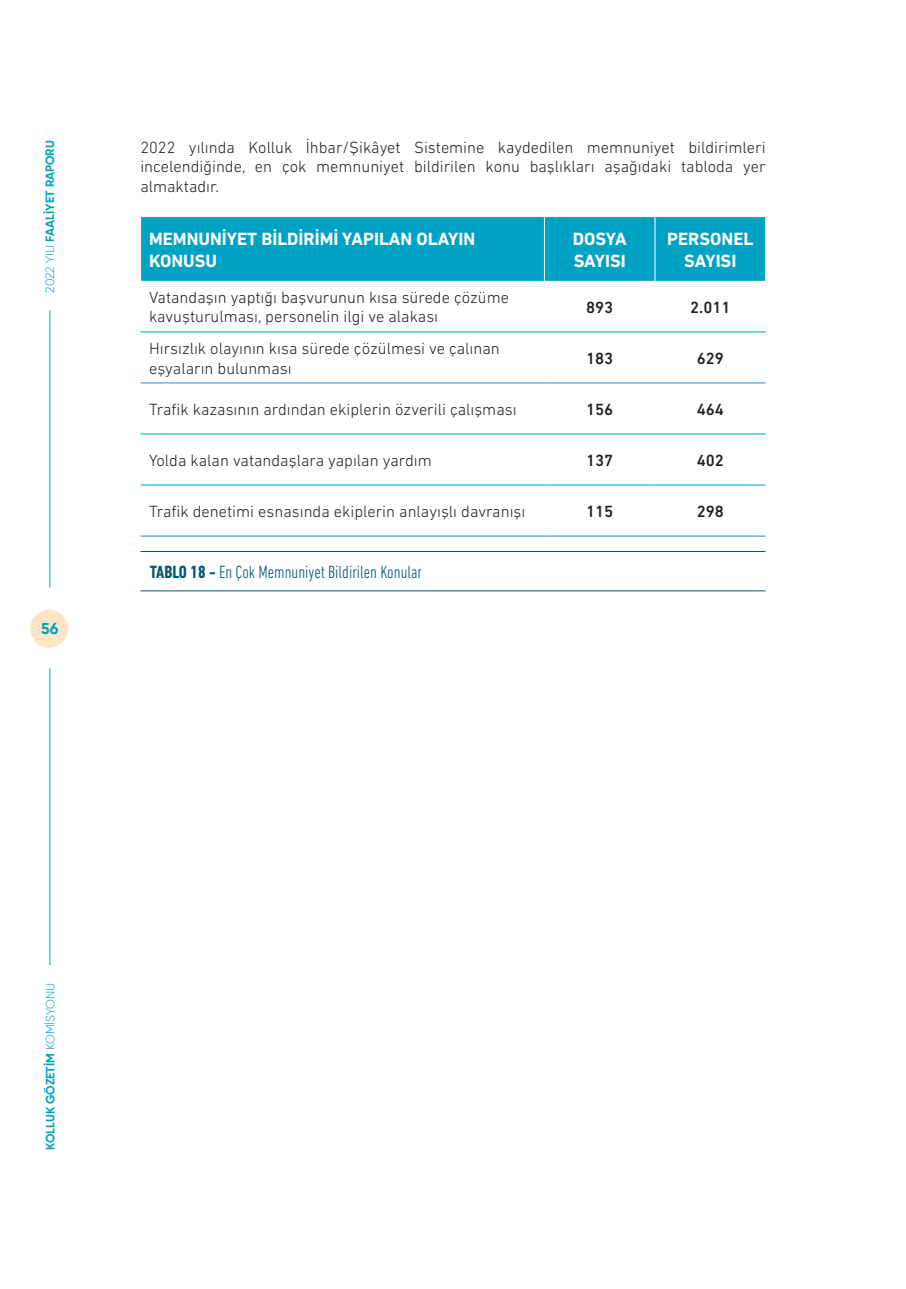
<style>
.page{position:relative;width:906px;height:1289px;background:#fff}
.page>*{position:absolute;margin:0;border:0;box-sizing:border-box;transform-origin:0 0}
.t1{font:700 18px/21.6px "DIN Next LT Pro";color:#fff}
.t2{font:300 condensed 18px "DIN Next LT Pro";color:#005a70}
.t3{font:300 16.5px/19.5px "DIN Next LT Pro";color:#231f20}
.t4{font:500 16.5px "DIN Next LT Pro";color:#231f20}
.t5{font:700 15.75px "Gilroy";color:#00a2c3}
.t6{font:700 12px "Gilroy";color:#00a2c3}
.s1{font-weight:300}
.s2{font-weight:700}
</style>
<div class="page">
<div style="left:30px;top:610px;width:38px;height:37px;background:#fee5c6;border-radius:50%"></div>
<hr style="left:49px;top:668px;width:1px;height:297px;background:#00a2c3">
<hr style="left:49px;top:310px;width:1px;height:277px;background:#00a2c3">
<div style="left:141px;top:217px;width:624px;height:64px;background:#00a2c3"></div>
<hr style="left:544px;top:434px;width:111px;height:1px;background:#00a2c3">
<hr style="left:655px;top:434px;width:110px;height:1px;background:#00a2c3">
<hr style="left:141px;top:331px;width:403px;height:1px;background:#00a2c3">
<hr style="left:544px;top:331px;width:111px;height:1px;background:#00a2c3">
<hr style="left:655px;top:331px;width:110px;height:1px;background:#00a2c3">
<hr style="left:141px;top:383px;width:403px;height:1px;background:#00a2c3">
<hr style="left:544px;top:383px;width:111px;height:1px;background:#00a2c3">
<hr style="left:655px;top:383px;width:110px;height:1px;background:#00a2c3">
<hr style="left:544px;top:485px;width:111px;height:1px;background:#00a2c3">
<hr style="left:655px;top:485px;width:110px;height:1px;background:#00a2c3">
<hr style="left:544px;top:217px;width:1px;height:64px;background:#fff">
<hr style="left:655px;top:217px;width:1px;height:64px;background:#fff">
<hr style="left:141px;top:434px;width:403px;height:1px;background:#00a2c3">
<hr style="left:141px;top:485px;width:403px;height:1px;background:#00a2c3">
<hr style="left:141px;top:536px;width:403px;height:1px;background:#00a2c3">
<hr style="left:544px;top:536px;width:111px;height:1px;background:#00a2c3">
<hr style="left:655px;top:536px;width:110px;height:1px;background:#00a2c3">
<hr style="left:140px;top:551px;width:625px;height:1px;background:#005a70">
<hr style="left:140px;top:590px;width:625px;height:1px;background:#005a70">
<hr style="left:905px;top:0;width:1px;height:1288px;background:#005a70">
<p class="t6" style="left:42px;top:293px;width:154px;rotate:-90deg"><span class="s1">2022 YILI</span> FAALİYET RAPORU</p>
<p class="t5" style="left:41px;top:618px;width:19px">56</p>
<p class="t3" style="left:140px;top:137px;width:627px;text-align:justify">2022 yılında Kolluk İhbar/Şikâyet Sistemine kaydedilen memnuniyet bildirimleri incelendiğinde, en çok memnuniyet bildirilen konu başlıkları aşağıdaki tabloda yer almaktadır.</p>
<p class="t1" style="left:149px;top:228px;width:328px">MEMNUNİYET BİLDİRİMİ YAPILAN OLAYIN<br>KONUSU</p>
<p class="t1" style="left:573px;top:228px;width:55px">DOSYA<br>SAYISI</p>
<p class="t1" style="left:667px;top:228px;width:88px;text-align:center">PERSONEL<br>SAYISI</p>
<p class="t3" style="left:149px;top:287px;width:361px">Vatandaşın yaptığı başvurunun kısa sürede çözüme kavuşturulması, personelin ilgi ve alakası</p>
<p class="t4" style="left:586px;top:297px;width:29px">893</p>
<p class="t4" style="left:690px;top:297px;width:42px">2.011</p>
<p class="t3" style="left:149px;top:338px;width:352px">Hırsızlık olayının kısa sürede çözülmesi ve çalınan eşyaların bulunması</p>
<p class="t4" style="left:586px;top:348px;width:29px">183</p>
<p class="t4" style="left:697px;top:348px;width:29px">629</p>
<p class="t3" style="left:149px;top:399px;width:369px">Trafik kazasının ardından ekiplerin özverili çalışması</p>
<p class="t4" style="left:586px;top:399px;width:29px">156</p>
<p class="t4" style="left:697px;top:399px;width:29px">464</p>
<p class="t3" style="left:149px;top:450px;width:284px">Yolda kalan vatandaşlara yapılan yardım</p>
<p class="t4" style="left:586px;top:450px;width:29px">137</p>
<p class="t4" style="left:697px;top:450px;width:29px">402</p>
<p class="t3" style="left:149px;top:501px;width:378px">Trafik denetimi esnasında ekiplerin anlayışlı davranışı</p>
<p class="t4" style="left:586px;top:501px;width:29px">115</p>
<p class="t4" style="left:697px;top:501px;width:29px">298</p>
<p class="t2" style="left:150px;top:561px;width:274px"><span class="s2">TABLO 18 -</span> En Çok Memnuniyet Bildirilen Konular</p>
<p class="t6" style="left:43px;top:1149px;width:168px;rotate:-90deg">KOLLUK GÖZETİM <span class="s1">KOMİSYONU</span></p>
</div>
